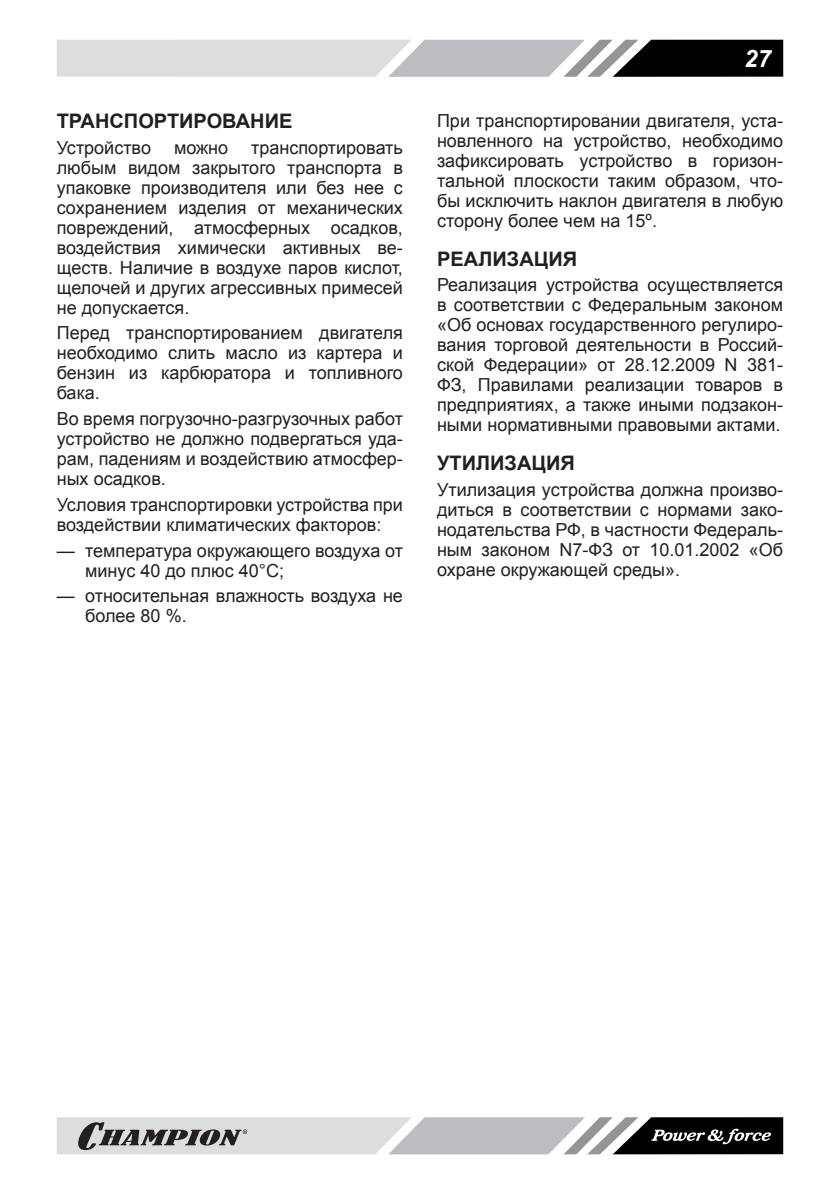
<style>
.page{position:relative;width:840px;height:1191px;background:#fff}
.page>*{position:absolute;margin:0;border:0;box-sizing:border-box;transform-origin:0 0}
.t1{font:italic 700 24px "Arial";color:#fff}
.Заголовок2{font:700 20px "Arial";color:#231f20}
.Текст_основной{font:18px/20px "Arial";color:#231f20;text-align:justify}
.Текст_список{font:18px/20px "Arial";color:#231f20}
</style>
<div class="page">
<svg style="left:57px;top:40px;width:725px;height:37px;background:#a7a8aa"></svg>
<svg style="left:57px;top:1117px;width:725px;height:37px;background:#a1a2a3"></svg>
<p class="Заголовок2" style="left:57px;top:108px;width:237px">ТРАНСПОРТИРОВАНИЕ</p>
<p class="Текст_основной" style="left:57px;top:137px;width:96px">Устройство</p>
<p class="Текст_основной" style="left:174px;top:137px;width:56px">можно</p>
<p class="Текст_основной" style="left:57px;top:137px;width:347px;text-indent:194px">транспортировать любым видом закрытого транспорта в упаковке производителя или без нее с сохранением изделия от механических повреждений, атмосферных осадков, воздействия химически активных ве&shy;ществ. Наличие в воздухе паров кислот, щелочей и других агрессивных примесей не допускается.</p>
<p class="Текст_основной" style="left:57px;top:323px;width:347px">Перед транспортированием двигателя необходимо слить масло из картера и бензин из карбюратора и топливного бака.</p>
<p class="Текст_основной" style="left:57px;top:409px;width:347px">Во время погрузочно-разгрузочных работ устройство не должно подвергаться уда&shy;рам, падениям и воздействию атмосфер&shy;ных осадков.</p>
<p class="Текст_основной" style="left:57px;top:494px;width:347px">Условия транспортировки устройства при воздействии климатических факторов:</p>
<p class="Текст_список" style="left:85px;top:540px;width:319px;text-indent:-28px">— температура окружающего воздуха от минус 40 до плюс 40°С;</p>
<p class="Текст_список" style="left:85px;top:586px;width:319px;text-indent:-28px">— относительная влажность воздуха не более 80 %.</p>
<h1 class="t1" style="left:743px;top:42px;width:28px">27</h1>
<p class="Текст_основной" style="left:437px;top:110px;width:347px">При транспортировании двигателя, уста&shy;новленного на устройство, необходимо зафиксировать устройство в горизон&shy;тальной плоскости таким образом, что&shy;бы исключить наклон двигателя в любую сторону более чем на 15º.</p>
<p class="Заголовок2" style="left:437px;top:245px;width:142px">РЕАЛИЗАЦИЯ</p>
<p class="Текст_основной" style="left:437px;top:275px;width:347px">Реализация устройства осуществляется в соответствии с Федеральным законом «Об основах государственного регулиро&shy;вания торговой деятельности в Россий&shy;ской Федерации» от 28.12.2009 N 381- ФЗ, Правилами реализации товаров в предприятиях, а также иными подзакон&shy;ными нормативными правовыми актами.</p>
<p class="Заголовок2" style="left:437px;top:450px;width:139px">УТИЛИЗАЦИЯ</p>
<p class="Текст_основной" style="left:437px;top:480px;width:347px">Утилизация устройства должна произво&shy;диться в соответствии с нормами зако&shy;нодательства РФ, в частности Федераль&shy;ным законом N7-ФЗ от 10.01.2002 «Об охране окружающей среды».</p>
</div>
